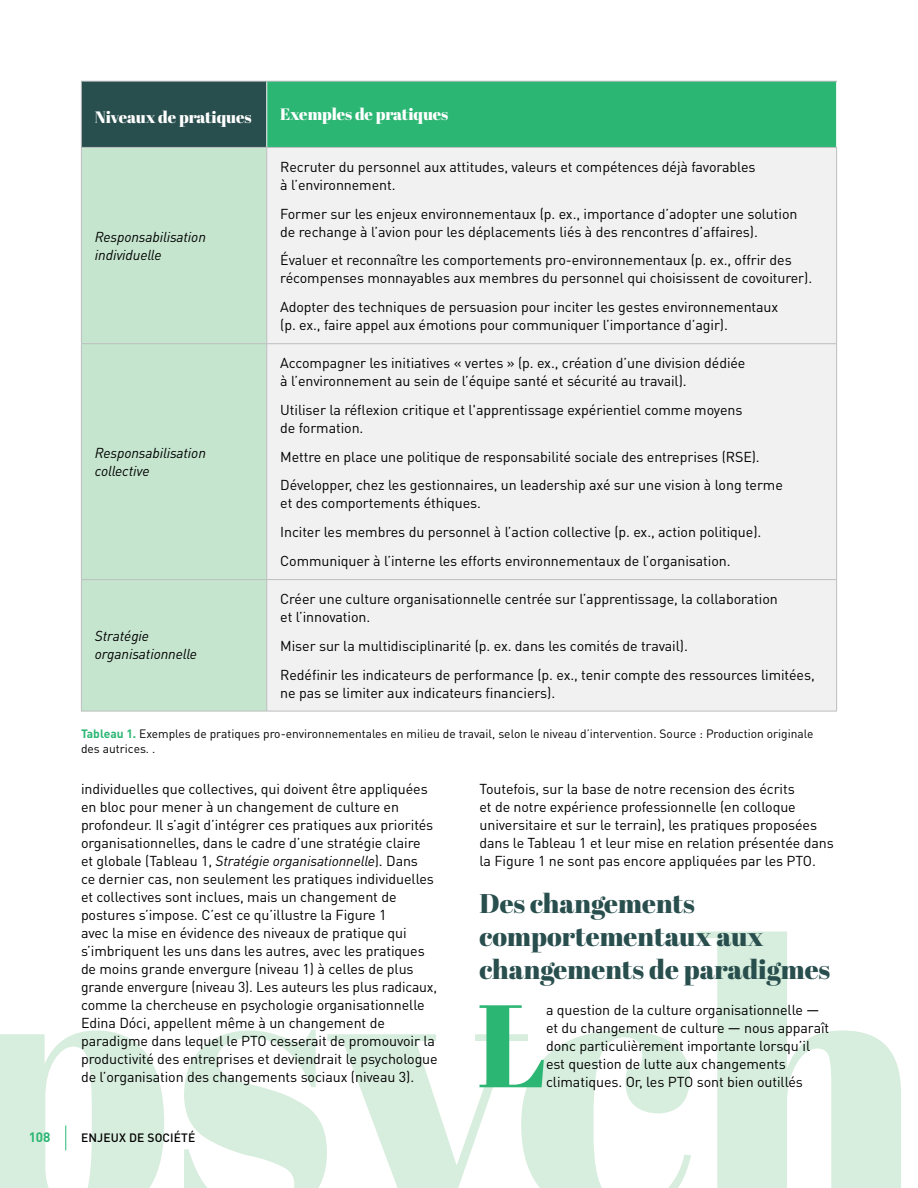
<style>
.page{position:relative;width:918px;height:1188px;background:#fff}
.page>*{position:absolute;margin:0;border:0;box-sizing:border-box;transform-origin:0 0}
.t1{font:117.15px "Abril Fatface";color:#2bb673}
.t2{font:27px/33px "Abril Fatface";color:#284e4d}
.t3{font:16.5px "Abril Fatface";letter-spacing:-.005em;color:#fff}
.t4{font:14.25px/18px "DIN Pro";letter-spacing:-.005em;color:#000}
.t5{font:italic 14.25px/18px "DIN Pro";letter-spacing:-.005em;color:#000}
.t6{font:700 13.5px "DIN Pro";color:#2bb673}
.t7{font:12px/14.4px "DIN Pro";color:#000}
.t8{font:500 12px "DIN Pro";letter-spacing:.015em;color:#000}
.s1{font-weight:700;color:#2bb673}
.s2{font-style:italic}
.s3{font-family:"Gotham"}
</style>
<div class="page">
<svg style="left:0;top:931px;width:901px;height:257px"></svg>
<div style="left:81px;top:81px;width:186px;height:66px;background:#284e4d"></div>
<div style="left:267px;top:81px;width:570px;height:66px;background:#2bb673"></div>
<div style="left:82px;top:148px;width:184px;height:563px;background:#c6e5cf"></div>
<div style="left:267px;top:148px;width:569px;height:563px;background:#f1f1f2"></div>
<hr style="left:266px;top:81px;width:1px;height:66px;background:#fff">
<hr style="left:836px;top:81px;width:1px;height:66px;background:#fff">
<hr style="left:81px;top:147px;width:1px;height:196px;background:#bcbec0">
<hr style="left:266px;top:148px;width:1px;height:195px;background:#bcbec0">
<hr style="left:836px;top:148px;width:1px;height:195px;background:#bcbec0">
<hr style="left:81px;top:343px;width:186px;height:1px;background:#bcbec0">
<hr style="left:81px;top:344px;width:1px;height:235px;background:#bcbec0">
<hr style="left:267px;top:343px;width:570px;height:1px;background:#bcbec0">
<hr style="left:266px;top:344px;width:1px;height:235px;background:#bcbec0">
<hr style="left:836px;top:344px;width:1px;height:235px;background:#bcbec0">
<hr style="left:81px;top:579px;width:186px;height:1px;background:#bcbec0">
<hr style="left:81px;top:580px;width:1px;height:131px;background:#bcbec0">
<hr style="left:267px;top:579px;width:570px;height:1px;background:#bcbec0">
<hr style="left:266px;top:580px;width:1px;height:131px;background:#bcbec0">
<hr style="left:836px;top:580px;width:1px;height:131px;background:#bcbec0">
<hr style="left:81px;top:711px;width:186px;height:1px;background:#bcbec0">
<hr style="left:267px;top:711px;width:570px;height:1px;background:#bcbec0">
<hr style="left:81px;top:81px;width:186px;height:1px;background:#bcbec0">
<hr style="left:267px;top:81px;width:570px;height:1px;background:#bcbec0">
<hr style="left:82px;top:147px;width:185px;height:1px;background:#bcbec0">
<hr style="left:267px;top:147px;width:570px;height:1px;background:#bcbec0">
<hr style="left:81px;top:81px;width:1px;height:66px;background:#bcbec0">
<svg style="left:65px;top:1126px;width:1px;height:24px"></svg>
<p class="t3" style="left:95px;top:106px;width:158px">Niveaux de pratiques</p>
<p class="t3" style="left:280px;top:103px;width:170px">Exemples de pratiques</p>
<p class="t5" style="left:95px;top:226px;width:113px">Responsabilisation individuelle</p>
<p class="t5" style="left:95px;top:442px;width:113px">Responsabilisation collective</p>
<p class="t5" style="left:95px;top:626px;width:104px">Stratégie organisationnelle</p>
<p class="t4" style="left:280px;top:157px;width:477px">Recruter du personnel aux attitudes, valeurs et compétences déjà favorables à l’environnement.</p>
<p class="t4" style="left:280px;top:204px;width:519px">Former sur les enjeux environnementaux (p. ex., importance d’adopter une solution de rechange à l’avion pour les déplacements liés à des rencontres d’affaires).</p>
<p class="t4" style="left:280px;top:251px;width:533px">Évaluer et reconnaître les comportements pro-environnementaux (p. ex., offrir des récompenses monnayables aux membres du personnel qui choisissent de covoiturer).</p>
<p class="t4" style="left:280px;top:297px;width:500px">Adopter des techniques de persuasion pour inciter les gestes environnementaux (p. ex., faire appel aux émotions pour communiquer l’importance d’agir).</p>
<p class="t4" style="left:280px;top:353px;width:467px">Accompagner les initiatives « vertes » (p. ex., création d’une division dédiée à l’environnement au sein de l’équipe santé et sécurité au travail).</p>
<p class="t4" style="left:280px;top:400px;width:464px">Utiliser la réflexion critique et l'apprentissage expérientiel comme moyens de formation.</p>
<p class="t4" style="left:280px;top:442px;width:504px;line-height:28.8px">Mettre en place une politique de responsabilité sociale des entreprises (RSE).<br>Développer, chez les gestionnaires, un leadership axé sur une vision à long terme</p>
<p class="t4" style="left:280px;top:488px;width:483px;line-height:28.8px">et des comportements éthiques.<br>Inciter les membres du personnel à l’action collective (p. ex., action politique).<br>Communiquer à l’interne les efforts environnementaux de l’organisation.</p>
<p class="t4" style="left:280px;top:589px;width:499px">Créer une culture organisationnelle centrée sur l’apprentissage, la collaboration et l’innovation.</p>
<p class="t4" style="left:280px;top:631px;width:536px;line-height:28.8px">Miser sur la multidisciplinarité (p. ex. dans les comités de travail).<br>Redéfinir les indicateurs de performance (p. ex., tenir compte des ressources limitées,</p>
<p class="t4" style="left:280px;top:683px;width:276px">ne pas se limiter aux indicateurs financiers).</p>
<p class="t7" style="left:81px;top:726px;width:734px"><span class="s1">Tableau 1.</span> Exemples de pratiques pro-environnementales en milieu de travail, selon le niveau d’intervention. Source : Production originale des autrices. .</p>
<p class="t4" style="left:81px;top:779px;width:358px">individuelles que collectives, qui doivent être appliquées en bloc pour mener à un changement de culture en profondeur. Il s’agit d’intégrer ces pratiques aux priorités organisationnelles, dans le cadre d’une stratégie claire<br>et globale (Tableau 1, <span class="s2">Stratégie organisationnelle</span>). Dans<br>ce dernier cas, non seulement les pratiques individuelles et collectives sont inclues, mais un changement de postures s’impose. C’est ce qu’illustre la Figure 1<br>avec la mise en évidence des niveaux de pratique qui s’imbriquent les uns dans les autres, avec les pratiques de moins grande envergure (niveau 1) à celles de plus grande envergure (niveau 3). Les auteurs les plus radicaux, comme la chercheuse en psychologie organisationnelle Edina Dóci, appellent même à un changement de paradigme dans lequel le PTO cesserait de promouvoir la productivité des entreprises et deviendrait le psychologue de l’organisation des changements sociaux (niveau 3).</p>
<p class="t4" style="left:480px;top:779px;width:356px">Toutefois, sur la base de notre recension des écrits<br>et de notre expérience professionnelle (en colloque universitaire et sur le terrain), les pratiques proposées dans le Tableau 1 et leur mise en relation présentée dans la Figure 1 ne sont pas encore appliquées par les PTO.</p>
<h2 class="t2" style="left:480px;top:886px;width:352px">Des changements comportementaux aux changements de paradigmes</h2>
<h1 class="t1" style="left:477px;top:963px;width:71px">L</h1>
<p class="t4" style="left:546px;top:1001px;width:285px">a question de la culture organisationnelle <span class="s3">— </span>et du changement de culture <span class="s3">—</span> nous apparaît donc particulièrement importante lorsqu’il est question de lutte aux changements climatiques. Or, les PTO sont bien outillés</p>
<p class="t6" style="left:29px;top:1126px;width:23px">108</p>
<p class="t8" style="left:81px;top:1128px;width:116px">ENJEUX DE SOCIÉTÉ</p>
</div>
